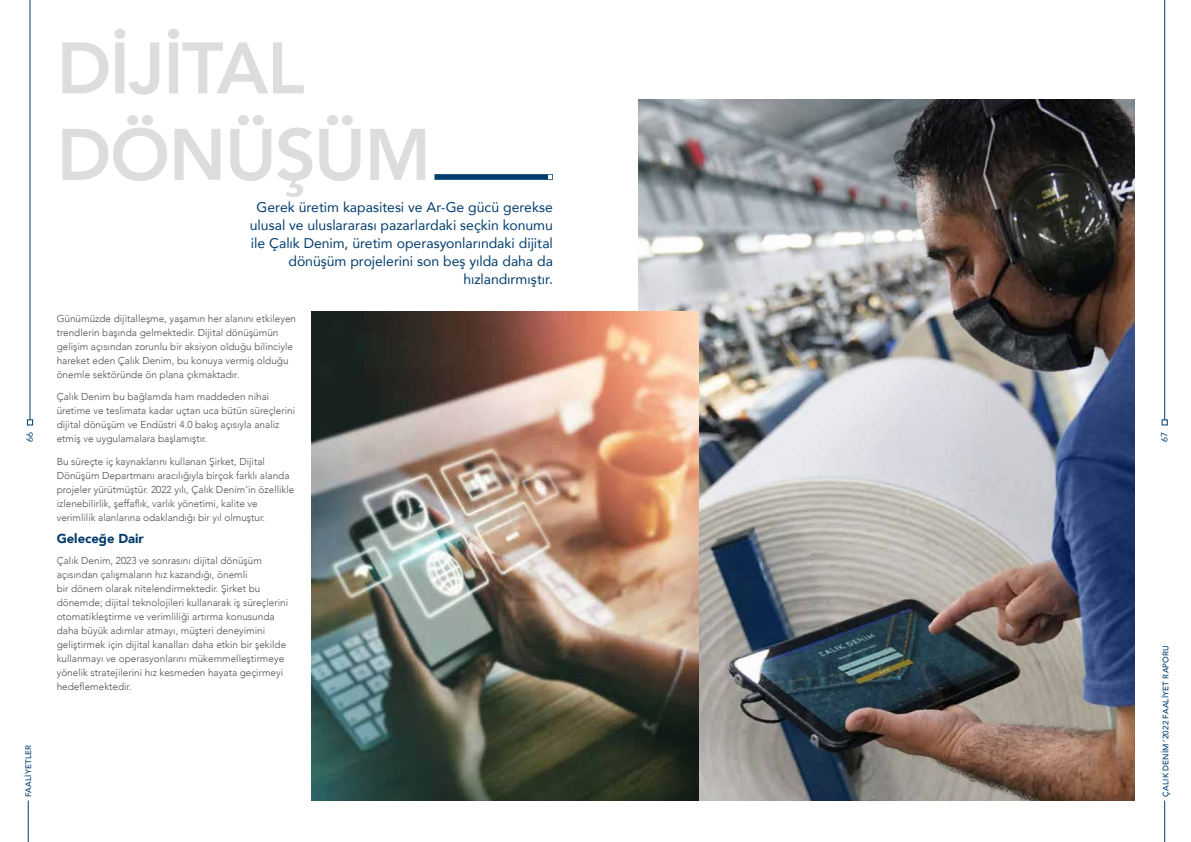
<style>
.page{position:relative;width:1191px;height:842px;background:#fff}
.page>*{position:absolute;margin:0;border:0;box-sizing:border-box;transform-origin:0 0}
.t1{font:800 72px/86.4px "Avenir";letter-spacing:-.02em;color:#dcddde}
.t2{font:14px/18px "Avenir";color:#003c6d;text-align:right}
.t3{font:900 13px "Avenir";color:#003c6d}
.t4{font:300 10px/14px "Avenir";color:#4d4d4f}
.t5{font:9px "Avenir";color:#003c6d}
.t6{font:500 8px "Avenir";letter-spacing:.015em;color:#003c6d}
</style>
<div class="page">
<hr style="left:30px;top:0;width:1px;height:420px;background:#003c6d">
<hr style="left:1164px;top:0;width:1px;height:420px;background:#003c6d">
<hr style="left:28px;top:800px;width:1px;height:42px;background:#003c6d">
<hr style="left:1164px;top:800px;width:1px;height:42px;background:#003c6d">
<svg style="left:27px;top:420px;width:6px;height:5px"></svg>
<svg style="left:1161px;top:420px;width:6px;height:5px"></svg>
<img style="left:638px;top:99px;width:496px;height:701px">
<svg style="left:434px;top:174px;width:119px;height:6px"></svg>
<img style="left:312px;top:312px;width:386px;height:488px">
<h1 class="t1" style="left:57px;top:25px;width:376px">DİJİTAL<br>DÖNÜŞÜM</h1>
<h2 class="t2" style="left:250px;top:198px;width:304px">Gerek üretim kapasitesi ve Ar‑Ge gücü gerekse ulusal ve uluslararası pazarlardaki seçkin konumu ile Çalık Denim, üretim operasyonlarındaki dijital dönüşüm projelerini son beş yılda daha da hızlandırmıştır.</h2>
<p class="t4" style="left:57px;top:311px;width:241px">Günümüzde dijitalleşme, yaşamın her alanını etkileyen trendlerin başında gelmektedir. Dijital dönüşümün gelişim açısından zorunlu bir aksiyon olduğu bilinciyle hareket eden Çalık Denim, bu konuya vermiş olduğu önemle sektöründe ön plana çıkmaktadır.</p>
<p class="t4" style="left:57px;top:390px;width:240px">Çalık Denim bu bağlamda ham maddeden nihai üretime ve teslimata kadar uçtan uca bütün süreçlerini dijital dönüşüm ve Endüstri 4.0 bakış açısıyla analiz etmiş ve uygulamalara başlamıştır.</p>
<p class="t4" style="left:57px;top:454px;width:239px">Bu süreçte iç kaynaklarını kullanan Şirket, Dijital Dönüşüm Departmanı aracılığıyla birçok farklı alanda projeler yürütmüştür. 2022 yılı, Çalık Denim’in özellikle izlenebilirlik, şeffaflık, varlık yönetimi, kalite ve verimlilik alanlarına odaklandığı bir yıl olmuştur.</p>
<h3 class="t3" style="left:57px;top:528px;width:89px">Geleceğe Dair</h3>
<p class="t4" style="left:57px;top:554px;width:233px">Çalık Denim, 2023 ve sonrasını dijital dönüşüm açısından çalışmaların hız kazandığı, önemli<br>bir dönem olarak nitelendirmektedir. Şirket bu dönemde; dijital teknolojileri kullanarak iş süreçlerini otomatikleştirme ve verimliliği artırma konusunda daha büyük adımlar atmayı, müşteri deneyimini geliştirmek için dijital kanalları daha etkin bir şekilde kullanmayı ve operasyonlarını mükemmelleştirmeye yönelik stratejilerini hız kesmeden hayata geçirmeyi hedeflemektedir.</p>
<p class="t5" style="left:22px;top:442px;width:12px;rotate:-90deg">66</p>
<p class="t5" style="left:1157px;top:442px;width:12px;rotate:-90deg">67</p>
<p class="t6" style="left:1158px;top:797px;width:153px;rotate:-90deg">ÇALIK DENİM ‘2022 FAALİYET RAPORU</p>
<p class="t6" style="left:21px;top:797px;width:54px;rotate:-90deg">FAALİYETLER</p>
</div>
